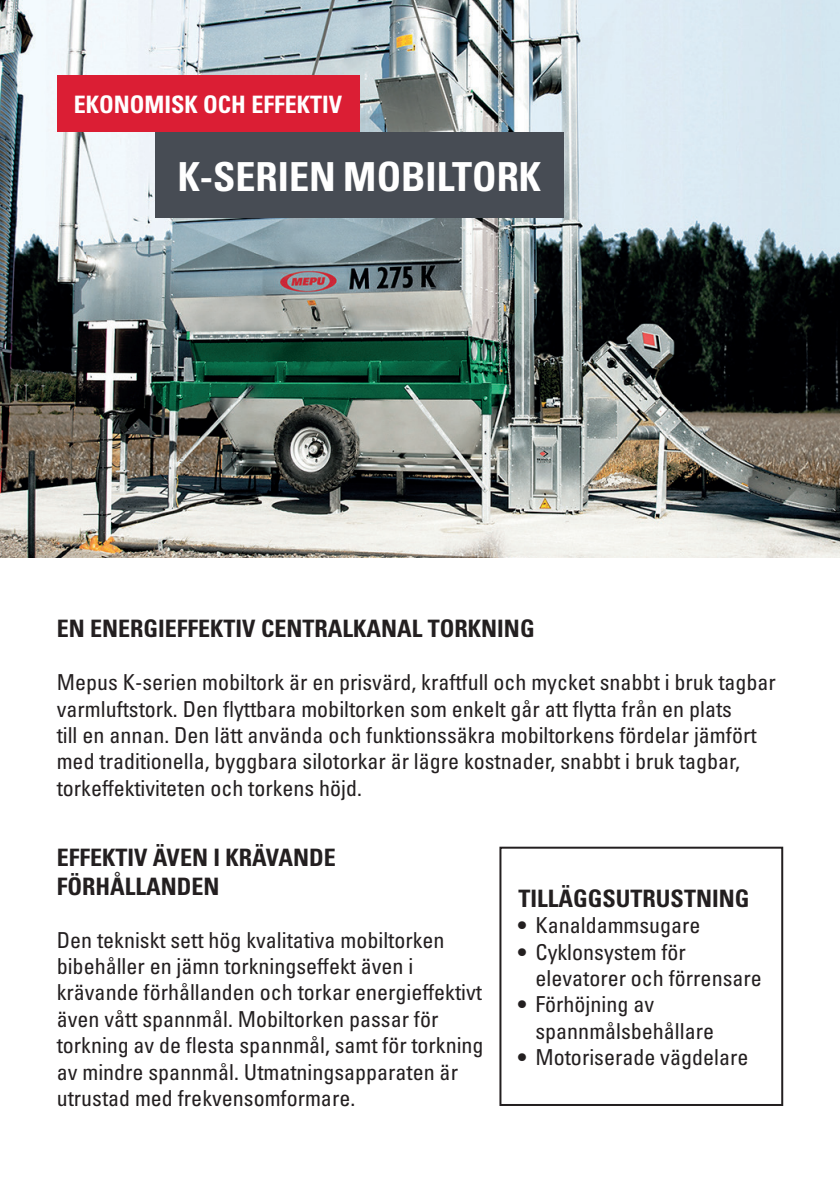
<style>
.page{position:relative;width:840px;height:1191px;background:#fff}
.page>*{position:absolute;margin:0;border:0;box-sizing:border-box;transform-origin:0 0}
.Otsikko_2020{font:40px "Univers LTCYR 67 Bold Cond";color:#fff}
.Väliotsikko_2020{font:24px/28.8px "Univers LTCYR 67 Bold Cond";color:#231f20}
.Punaotsikko_2020{font:24px "Univers LTCYR 67 Bold Cond";color:#fff}
.Leipäteksti_2020{font:condensed 22px/26.4px "Univers LTCYR 57";color:#231f20}
.Leipäteksti{font:condensed 22px/26.4px "Univers LTCYR 57";color:#231f20}
</style>
<div class="page">
<img style="left:0;top:0;width:839px;height:557px">
<div style="left:155px;top:132px;width:408px;height:85px;background:#474c54"></div>
<div style="left:57px;top:75px;width:302px;height:57px;background:#db1e34"></div>
<svg style="left:499px;top:846px;width:284px;height:260px"></svg>
<p class="Punaotsikko_2020" style="left:74px;top:90px;width:270px">EKONOMISK OCH EFFEKTIV</p>
<p class="Otsikko_2020" style="left:178px;top:152px;width:365px">K-SERIEN MOBILTORK</p>
<p class="Väliotsikko_2020" style="left:57px;top:614px;width:479px">EN ENERGIEFFEKTIV CENTRALKANAL TORKNING</p>
<p class="Leipäteksti_2020" style="left:57px;top:668px;width:720px">Mepus K-serien mobiltork är en prisvärd, kraftfull och mycket snabbt i bruk tagbar varmluftstork. Den flyttbara mobiltorken som enkelt går att flytta från en plats<br>till en annan. Den lätt använda och funktionssäkra mobiltorkens fördelar jämfört med traditionella, byggbara silotorkar är lägre kostnader, snabbt i bruk tagbar, torkeffektiviteten och torkens höjd.</p>
<p class="Väliotsikko_2020" style="left:57px;top:842px;width:280px">EFFEKTIV ÄVEN I KRÄVANDE<br>FÖRHÅLLANDEN</p>
<p class="Leipäteksti" style="left:57px;top:926px;width:428px">Den tekniskt sett hög kvalitativa mobiltorken bibehåller en jämn torkningseffekt även i krävande förhållanden och torkar energieffektivt även vått spannmål. Mobiltorken passar för torkning av de flesta spannmål, samt för torkning av mindre spannmål. Utmatningsapparaten är utrustad med frekvensomformare.</p>
<p class="Väliotsikko_2020" style="left:518px;top:883px;width:232px">TILLÄGGSUTRUSTNING</p>
<p class="Leipäteksti_2020" style="left:518px;top:911px;width:183px">• Kanaldammsugare</p>
<p class="Leipäteksti_2020" style="left:535px;top:938px;width:228px;text-indent:-17px">• Cyklonsystem för elevatorer och förrensare</p>
<p class="Leipäteksti_2020" style="left:535px;top:990px;width:180px;text-indent:-17px">• Förhöjning av spannmålsbehållare</p>
<p class="Leipäteksti_2020" style="left:518px;top:1043px;width:231px">• Motoriserade vägdelare</p>
</div>
